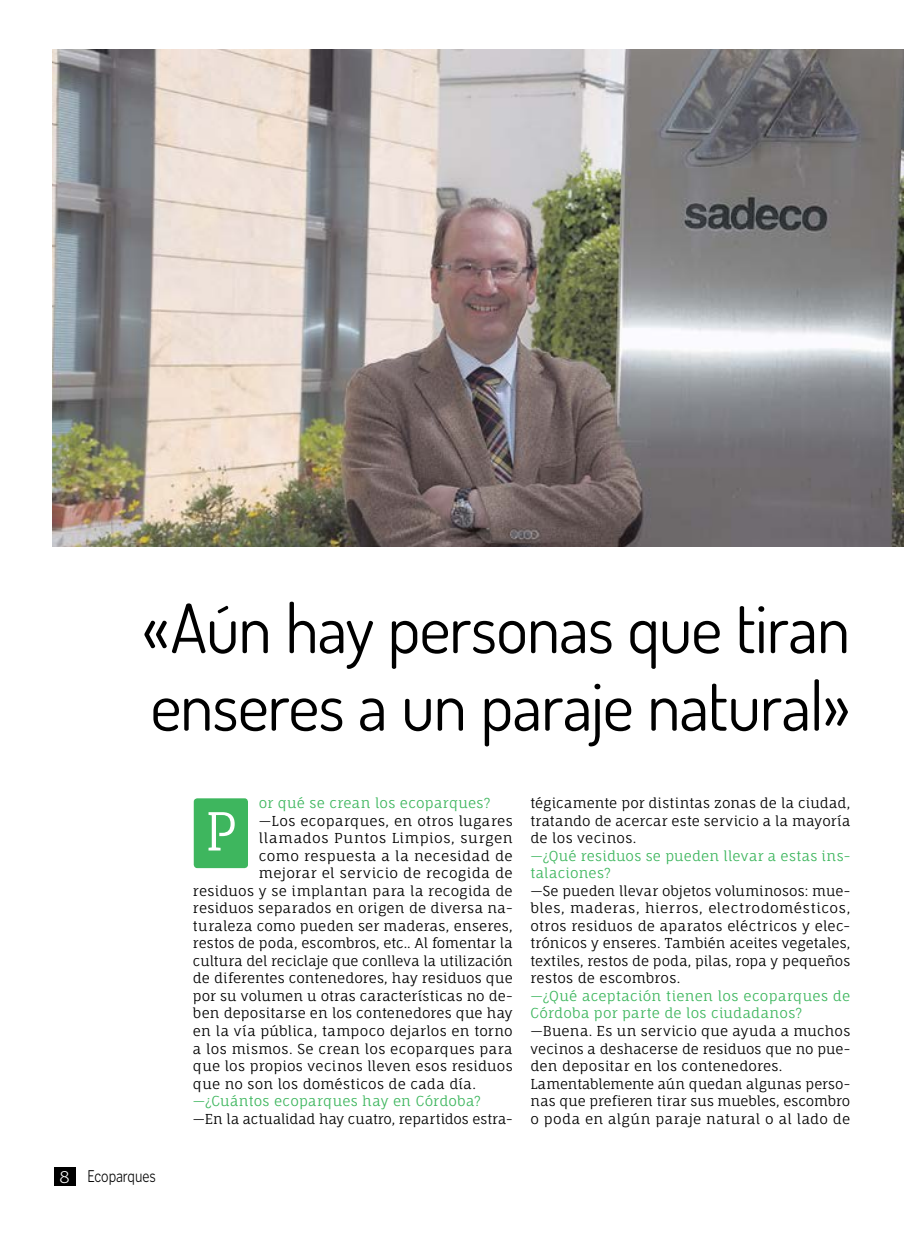
<style>
.page{position:relative;width:904px;height:1234px;background:#fff}
.page>*{position:absolute;margin:0;border:0;box-sizing:border-box;transform-origin:0 0}
.t1{font:67.5px/77.5px "Dosis";letter-spacing:-.015em;color:#000}
.t2{font:52.5px "Fauna One";color:#fff}
.t3{font:300 17.5px "Poynter Gothic Text";letter-spacing:-.005em;color:#000;scale:.8 1}
.t4{font:13.75px/17.5px "Fauna One";letter-spacing:.01em;color:#000;text-align:justify}
.t5{font:13.75px/17.5px "Fauna One";letter-spacing:.02em;color:#3eb65e}
.t6{font:13.75px "Fauna One";letter-spacing:.03em;color:#000}
.t7{font:13.75px "Fauna One";letter-spacing:.045em;color:#000}
.t8{font:13.75px "Fauna One";letter-spacing:.035em;color:#000}
.s1{color:#fff}
</style>
<div class="page">
<div style="left:194px;top:798px;width:54px;height:69px;background:#3eb65e;border-radius:4px"></div>
<img style="left:53px;top:50px;width:851px;height:496px">
<div style="left:54px;top:1166px;width:22px;height:18px;background:#000"></div>
<h1 class="t1" style="left:142px;top:587px;width:709px">«Aún hay personas que tiran enseres a un paraje natural»</h1>
<p class="t3" style="left:59px;top:1165px;width:122px"><span class="s1">8</span> Ecoparques</p>
<p class="t5" style="left:259px;top:794px;width:233px">or qué se crean los ecoparques?</p>
<p class="t6" style="left:259px;top:812px;width:255px">—Los ecoparques, en otros lugares</p>
<p class="t7" style="left:259px;top:829px;width:255px">llamados Puntos Limpios, surgen</p>
<p class="t8" style="left:259px;top:847px;width:255px">como respuesta a la necesidad de</p>
<p class="t6" style="left:259px;top:864px;width:255px">mejorar el servicio de recogida de</p>
<p class="t4" style="left:193px;top:881px;width:321px">residuos y se implantan para la recogida de</p>
<p class="t4" style="left:193px;top:899px;width:321px">residuos separados en origen de diversa na-</p>
<p class="t4" style="left:193px;top:916px;width:321px">turaleza como pueden ser maderas, enseres,</p>
<p class="t4" style="left:193px;top:934px;width:321px">restos de poda, escombros, etc.. Al fomentar la</p>
<p class="t4" style="left:193px;top:951px;width:321px">cultura del reciclaje que conlleva la utilización</p>
<p class="t4" style="left:193px;top:969px;width:321px">de diferentes contenedores, hay residuos que</p>
<p class="t4" style="left:193px;top:986px;width:321px">por su volumen u otras características no de-</p>
<p class="t4" style="left:193px;top:1004px;width:321px">ben depositarse en los contenedores que hay</p>
<p class="t4" style="left:193px;top:1021px;width:321px">en la vía pública, tampoco dejarlos en torno</p>
<p class="t6" style="left:193px;top:1039px;width:321px">a los mismos. Se crean los ecoparques para</p>
<p class="t4" style="left:193px;top:1056px;width:321px">que los propios vecinos lleven esos residuos</p>
<p class="t4" style="left:193px;top:1074px;width:284px">que no son los domésticos de cada día.</p>
<p class="t5" style="left:193px;top:1091px;width:289px">—¿Cuántos ecoparques hay en Córdoba?</p>
<p class="t4" style="left:193px;top:1109px;width:321px">—En la actualidad hay cuatro, repartidos estra-</p>
<h2 class="t2" style="left:205px;top:798px;width:34px">P</h2>
<p class="t4" style="left:530px;top:794px;width:321px">tégicamente por distintas zonas de la ciudad, tratando de acercar este servicio a la mayoría de los vecinos.</p>
<p class="t5" style="left:530px;top:846px;width:321px">—¿Qué residuos se pueden llevar a estas ins&shy;talaciones?</p>
<p class="t4" style="left:530px;top:881px;width:321px">—Se pueden llevar objetos voluminosos: mue&shy;bles, maderas, hierros, electrodomésticos, otros residuos de aparatos eléctricos y elec&shy;trónicos y enseres. También aceites vegetales, textiles, restos de poda, pilas, ropa y pequeños restos de escombros.</p>
<p class="t5" style="left:530px;top:986px;width:321px">—¿Qué aceptación tienen los ecoparques de<br>Córdoba por parte de los ciudadanos?</p>
<p class="t4" style="left:530px;top:1021px;width:321px;text-align:left">—Buena. Es un servicio que ayuda a muchos vecinos a deshacerse de residuos que no pue&shy;den depositar en los contenedores.<br>Lamentablemente aún quedan algunas perso&shy;nas que prefieren tirar sus muebles, escombro o poda en algún paraje natural o al lado de</p>
</div>
